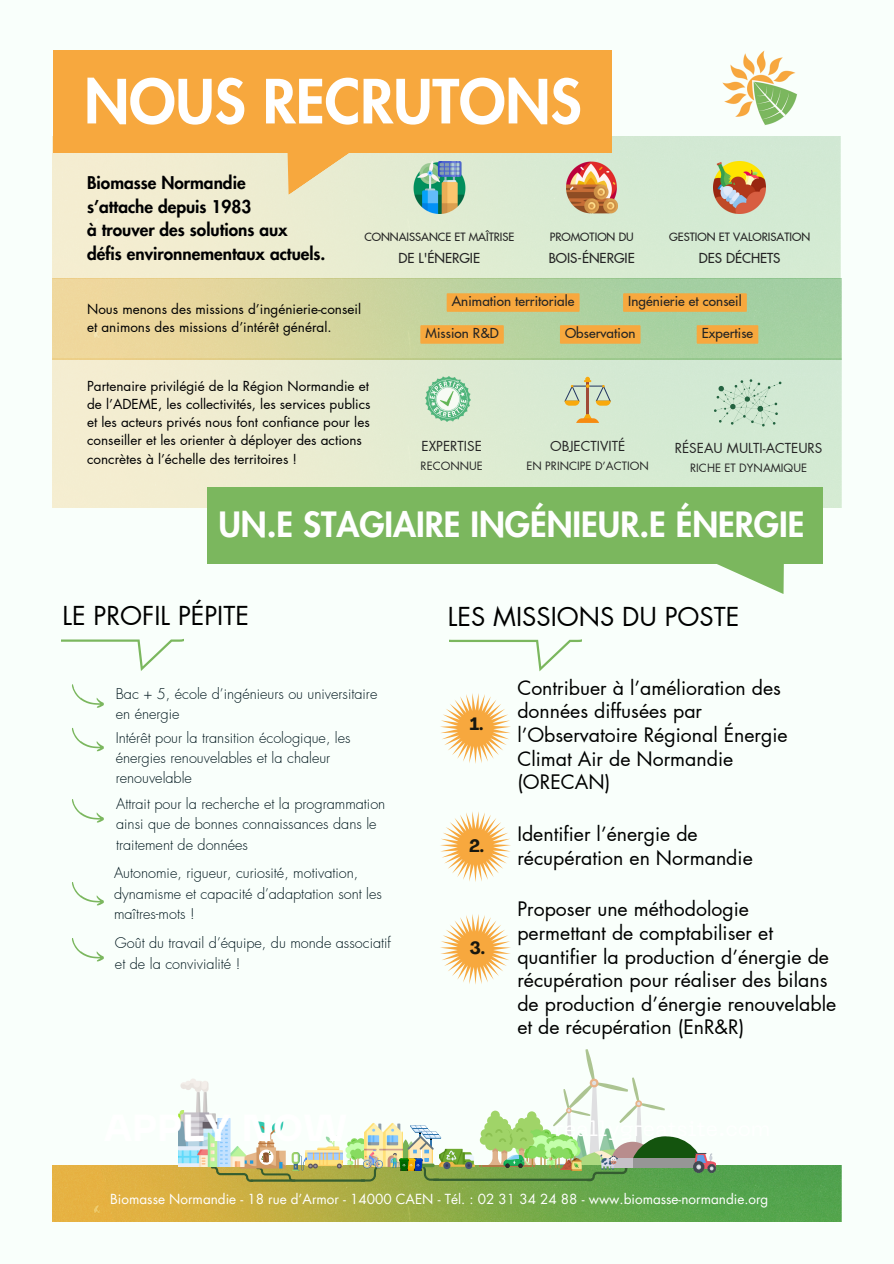
<style>
.page{position:relative;width:894px;height:1264px;background:#fff}
.page>*{position:absolute;margin:0;border:0;box-sizing:border-box;transform-origin:0 0}
.t1{font:800 59.1px "Futura LT Pro";color:#fff}
.t2{font:800 37.5px "PP Neue Machina";color:#fff}
.t3{font:800 34.05px "Futura LT Pro";color:#fff}
.t4{font:25.5px "Futura LT Pro";color:#000}
.t5{font:19.5px/23.7px "Futura LT Pro";color:#000}
.t6{font:700 17.55px "Agrandir";color:#171710}
.t7{font:800 17.1px/23.5px "Futura LT Pro";color:#000001}
.t8{font:300 14.55px/20.2px "Futura LT Pro";color:#00161d}
.t9{font:13.5px/18px "Futura LT Pro";color:#000001}
.t10{font:500 13.5px "Futura LT Pro";letter-spacing:.005em;color:#242424}
.t11{font:13.5px "Futura";color:#fff}
.t12{font:13.5px "Futura LT Pro";color:#242424}
.t13{font:500 11.25px "Futura LT Pro";color:#242424}
.t14{font:11.25px "Futura LT Pro";color:#242424}
</style>
<div class="page">
<div style="left:0;top:0;width:893px;height:1263px;background:#f9fffb"></div>
<img style="left:546px;top:1129px;width:6px;height:5px">
<img style="left:53px;top:1165px;width:787px;height:56px">
<hr style="left:250px;top:1179px;width:115px;height:2px;background:#345d30">
<img style="left:256px;top:1121px;width:30px;height:30px">
<svg style="left:259px;top:1149px;width:14px;height:15px"></svg>
<hr style="left:433px;top:1178px;width:158px;height:2px;background:#345d30">
<img style="left:180px;top:1079px;width:29px;height:26px">
<svg style="left:211px;top:1151px;width:84px;height:30px;background:#bba966"></svg>
<img style="left:345px;top:1138px;width:20px;height:29px">
<svg style="left:360px;top:1164px;width:28px;height:17px"></svg>
<img style="left:365px;top:1123px;width:35px;height:49px">
<img style="left:546px;top:1134px;width:7px;height:33px">
<img style="left:388px;top:1153px;width:11px;height:14px">
<img style="left:305px;top:1133px;width:37px;height:36px">
<img style="left:292px;top:1152px;width:14px;height:18px">
<img style="left:196px;top:1105px;width:12px;height:5px">
<img style="left:178px;top:1110px;width:38px;height:56px">
<img style="left:198px;top:1118px;width:48px;height:48px">
<svg style="left:479px;top:1110px;width:67px;height:57px"></svg>
<img style="left:363px;top:1149px;width:19px;height:19px">
<img style="left:441px;top:1148px;width:33px;height:27px">
<svg style="left:399px;top:1124px;width:42px;height:56px"></svg>
<svg style="left:553px;top:1049px;width:150px;height:132px"></svg>
<img style="left:692px;top:1151px;width:23px;height:23px">
<img style="left:53px;top:136px;width:787px;height:371px">
<img style="left:566px;top:162px;width:51px;height:52px">
<img style="left:413px;top:162px;width:52px;height:52px">
<img style="left:425px;top:376px;width:45px;height:45px">
<img style="left:713px;top:162px;width:52px;height:52px">
<hr style="left:586px;top:378px;width:2px;height:43px;background:#a04b37">
<svg style="left:576px;top:414px;width:23px;height:9px"></svg>
<svg style="left:564px;top:377px;width:46px;height:28px"></svg>
<svg style="left:713px;top:379px;width:68px;height:47px;background:#c3ddc6"></svg>
<div style="left:207px;top:487px;width:615px;height:76px;background:#7bb75e"></div>
<svg style="left:689px;top:563px;width:95px;height:31px"></svg>
<div style="left:53px;top:50px;width:558px;height:103px;background:#f7a83e"></div>
<svg style="left:286px;top:153px;width:83px;height:42px;background:#edd29b"></svg>
<img style="left:722px;top:50px;width:75px;height:75px">
<svg style="left:72px;top:684px;width:32px;height:24px"></svg>
<svg style="left:72px;top:727px;width:32px;height:25px"></svg>
<svg style="left:440px;top:693px;width:70px;height:70px"></svg>
<svg style="left:440px;top:812px;width:70px;height:70px"></svg>
<svg style="left:440px;top:914px;width:70px;height:70px"></svg>
<svg style="left:62px;top:639px;width:121px;height:32px"></svg>
<div style="left:446px;top:293px;width:133px;height:19px;background:#f7a83e"></div>
<div style="left:559px;top:325px;width:81px;height:19px;background:#f7a83e"></div>
<div style="left:623px;top:293px;width:123px;height:19px;background:#f7a83e"></div>
<div style="left:420px;top:325px;width:83px;height:19px;background:#f7a83e"></div>
<svg style="left:696px;top:325px;width:62px;height:19px"></svg>
<svg style="left:449px;top:639px;width:132px;height:32px"></svg>
<svg style="left:72px;top:799px;width:32px;height:24px"></svg>
<svg style="left:72px;top:882px;width:32px;height:24px"></svg>
<svg style="left:72px;top:938px;width:32px;height:24px"></svg>
<p class="t1" style="left:84px;top:75px;width:498px">NOUS RECRUTONS</p>
<p class="t7" style="left:87px;top:171px;width:240px">Biomasse Normandie<br>s’attache depuis 1983<br>à trouver des solutions aux défis environnementaux actuels.</p>
<h1 class="t13" style="left:364px;top:232px;width:151px">CONNAISSANCE ET MAÎTRISE</h1>
<p class="t10" style="left:398px;top:252px;width:83px">DE L'ÉNERGIE</p>
<p class="t13" style="left:549px;top:232px;width:85px">PROMOTION DU</p>
<p class="t10" style="left:548px;top:252px;width:87px">BOIS-ÉNERGIE</p>
<p class="t13" style="left:669px;top:232px;width:142px">GESTION ET VALORISATION</p>
<h5 class="t10" style="left:698px;top:252px;width:83px">DES DÉCHETS</h5>
<p class="t9" style="left:87px;top:300px;width:275px">Nous menons des missions d’ingénierie-conseil et animons des missions d’intérêt général.</p>
<p class="t9" style="left:87px;top:378px;width:285px">Partenaire privilégié de la Région Normandie et de l’ADEME, les collectivités, les services publics et les acteurs privés nous font confiance pour les conseiller et les orienter à déployer des actions concrètes à l’échelle des territoires !</p>
<p class="t10" style="left:451px;top:295px;width:124px">Animation territoriale</p>
<p class="t10" style="left:565px;top:327px;width:72px">Observation</p>
<p class="t10" style="left:628px;top:295px;width:115px">Ingénierie et conseil</p>
<p class="t10" style="left:425px;top:327px;width:75px">Mission R&amp;D</p>
<p class="t10" style="left:701px;top:327px;width:53px">Expertise</p>
<h6 class="t12" style="left:421px;top:439px;width:62px">EXPERTISE</h6>
<p class="t14" style="left:420px;top:461px;width:64px">RECONNUE</p>
<p class="t12" style="left:550px;top:439px;width:77px">OBJECTIVITÉ</p>
<p class="t14" style="left:526px;top:461px;width:124px">EN PRINCIPE D’ACTION</p>
<p class="t12" style="left:674px;top:441px;width:149px">RÉSEAU MULTI-ACTEURS</p>
<p class="t14" style="left:690px;top:463px;width:118px">RICHE ET DYNAMIQUE</p>
<p class="t3" style="left:218px;top:509px;width:587px">UN.E STAGIAIRE INGÉNIEUR.E ÉNERGIE</p>
<h3 class="t4" style="left:63px;top:603px;width:188px">LE PROFIL PÉPITE</h3>
<p class="t4" style="left:448px;top:605px;width:293px">LES MISSIONS DU POSTE</p>
<p class="t8" style="left:116px;top:683px;width:263px">Bac + 5, école d’ingénieurs ou universitaire en énergie</p>
<p class="t8" style="left:116px;top:728px;width:236px">Intérêt pour la transition écologique, les énergies renouvelables et la chaleur renouvelable</p>
<h3 class="t8" style="left:116px;top:794px;width:271px">Attrait pour la recherche et la programmation ainsi que de bonnes connaissances dans le traitement de données</h3>
<p class="t8" style="left:114px;top:863px;width:269px">Autonomie, rigueur, curiosité, motivation, dynamisme et capacité d’adaptation sont les maîtres-mots !</p>
<p class="t8" style="left:115px;top:933px;width:277px">Goût du travail d’équipe, du monde associatif et de la convivialité !</p>
<p class="t2" style="left:103px;top:1113px;width:245px">APPLY NOW</p>
<p class="t6" style="left:469px;top:717px;width:15px">1.</p>
<h2 class="t6" style="left:469px;top:838px;width:17px">2.</h2>
<p class="t6" style="left:469px;top:941px;width:17px">3.</p>
<p class="t5" style="left:517px;top:676px;width:272px">Contribuer à l’amélioration des données diffusées par l’Observatoire Régional Énergie<br>Climat Air de Normandie (ORECAN)</p>
<p class="t5" style="left:517px;top:822px;width:237px">Identifier l’énergie de récupération en Normandie</p>
<p class="t5" style="left:517px;top:898px;width:320px">Proposer une méthodologie permettant de comptabiliser et quantifier la production d’énergie de récupération pour réaliser des bilans de production d’énergie renouvelable et de récupération (EnR&amp;R)</p>
<p class="t11" style="left:110px;top:1192px;width:659px">Biomasse Normandie - 18 rue d’Armor - 14000 CAEN - Tél. : 02 31 34 24 88 - www.biomasse-normandie.org</p>
</div>
